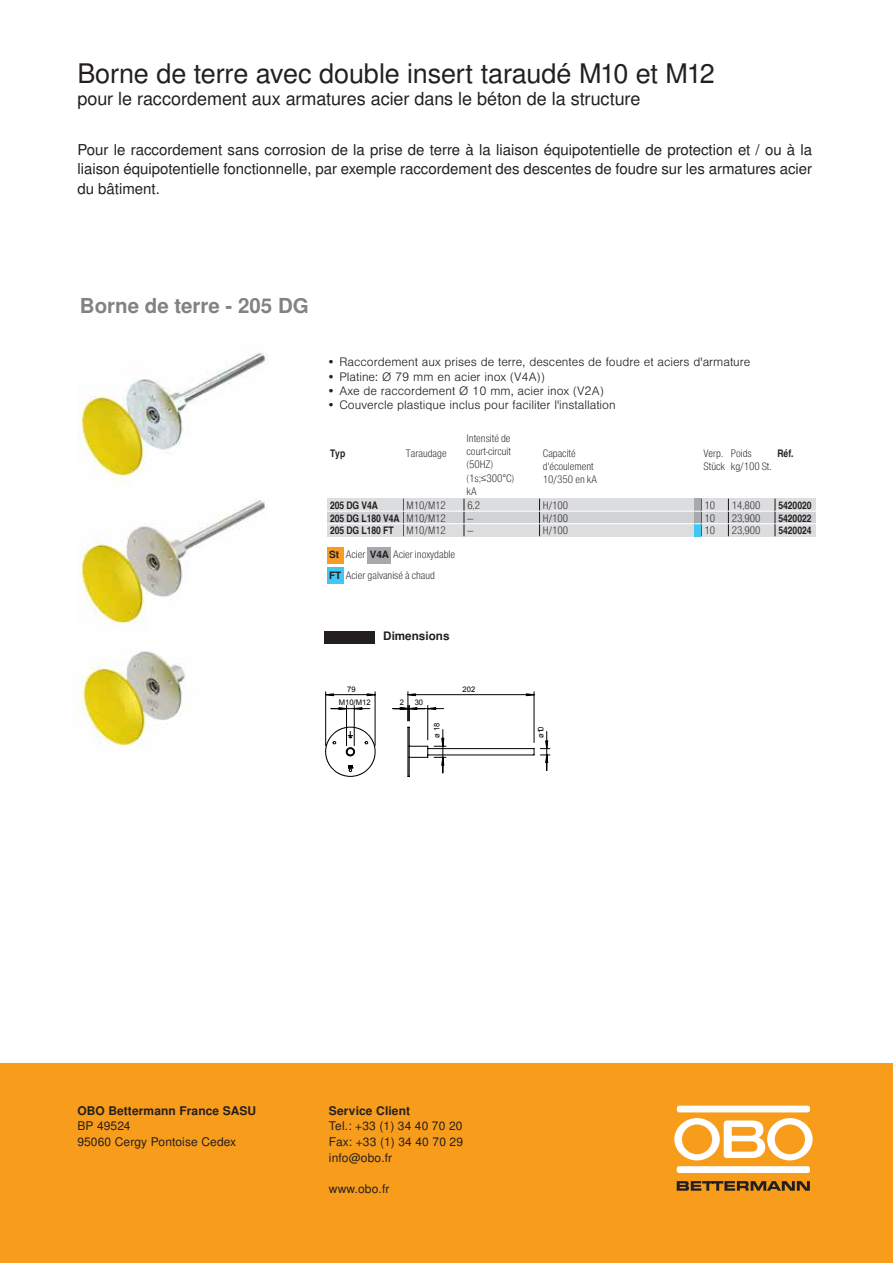
<style>
.page{position:relative;width:893px;height:1263px;background:#fff}
.page>*{position:absolute;margin:0;border:0;box-sizing:border-box;transform-origin:0 0}
.t1{font:27px "Nimbus San LOT";letter-spacing:-.005em;color:#231f20}
.t2{font:700 20.55px "Nimbus San L";color:#808285}
.t3{font:18px "Nimbus San LOT";letter-spacing:-.005em;color:#231f20}
.t4{font:15px/19.5px "Nimbus San LOT";color:#231f20;text-align:justify}
.t5{font:12px/15.6px "Nimbus San LOT";letter-spacing:.01em;color:#231f20}
.t6{font:700 12px "Nimbus San LOT";letter-spacing:.01em;color:#231f20}
.t7{font:300 11.7px "Nimbus San LOT";color:#231f20}
.t8{font:700 11.7px "Nimbus San LOT";color:#231f20}
.t9{font:10.5px/12.6px "Nimbus San LOT Lig Con";color:#231f20}
.t10{font:10.5px/12.6px "Nimbus San L Lig Con";letter-spacing:-.005em;color:#231f20}
.t11{font:700 10.5px/12.6px "Nimbus San Con L";letter-spacing:-.005em;color:#231f20}
.t12{font:7.65px "Arial";letter-spacing:-.01em;color:#010202}
.s1{font-family:"Nimbus San L";font-weight:700;font-size:10.05px}
</style>
<div class="page">
<div style="left:0;top:1063px;width:893px;height:200px;background:#f89c1c"></div>
<div style="left:677px;top:1166px;width:133px;height:7px;background:#fff;border-radius:2px"></div>
<svg style="left:674px;top:1118px;width:139px;height:42px"></svg>
<div style="left:677px;top:1106px;width:133px;height:6px;background:#fff;border-radius:2px"></div>
<svg style="left:677px;top:1181px;width:133px;height:10px"></svg>
<img style="left:73px;top:651px;width:117px;height:95px">
<img style="left:77px;top:500px;width:188px;height:130px">
<img style="left:77px;top:352px;width:191px;height:134px">
<div style="left:403px;top:499px;width:291px;height:12px;background:#dcdddf"></div>
<div style="left:403px;top:511px;width:291px;height:13px;background:#d1d2d4"></div>
<div style="left:403px;top:524px;width:291px;height:12px;background:#dcdddf"></div>
<svg style="left:403px;top:499px;width:1px;height:37px"></svg>
<svg style="left:463px;top:499px;width:1px;height:37px"></svg>
<svg style="left:539px;top:499px;width:1px;height:37px"></svg>
<hr style="left:403px;top:511px;width:291px;height:1px;background:#fff">
<hr style="left:403px;top:523px;width:291px;height:1px;background:#fff">
<div style="left:327px;top:499px;width:76px;height:12px;background:#dcdddf"></div>
<div style="left:327px;top:511px;width:76px;height:13px;background:#d1d2d4"></div>
<div style="left:327px;top:524px;width:76px;height:12px;background:#dcdddf"></div>
<hr style="left:327px;top:511px;width:76px;height:1px;background:#fff">
<hr style="left:327px;top:523px;width:76px;height:1px;background:#fff">
<div style="left:728px;top:499px;width:46px;height:12px;background:#dcdddf"></div>
<div style="left:728px;top:511px;width:46px;height:13px;background:#d1d2d4"></div>
<div style="left:728px;top:524px;width:46px;height:12px;background:#dcdddf"></div>
<hr style="left:728px;top:511px;width:46px;height:1px;background:#fff">
<hr style="left:728px;top:523px;width:46px;height:1px;background:#fff">
<div style="left:774px;top:499px;width:42px;height:12px;background:#dcdddf"></div>
<div style="left:774px;top:511px;width:42px;height:13px;background:#d1d2d4"></div>
<div style="left:774px;top:524px;width:42px;height:12px;background:#dcdddf"></div>
<svg style="left:774px;top:499px;width:1px;height:37px"></svg>
<hr style="left:774px;top:511px;width:42px;height:1px;background:#fff">
<hr style="left:774px;top:523px;width:42px;height:1px;background:#fff">
<svg style="left:694px;top:499px;width:35px;height:37px"></svg>
<div style="left:327px;top:547px;width:17px;height:16px;background:#f89c27"></div>
<div style="left:367px;top:547px;width:24px;height:16px;background:#a8a9ad"></div>
<div style="left:327px;top:567px;width:17px;height:17px;background:#40c7f4"></div>
<svg style="left:392px;top:691px;width:158px;height:86px"></svg>
<svg style="left:325px;top:691px;width:51px;height:86px"></svg>
<div style="left:325px;top:631px;width:50px;height:13px;background:#231f20"></div>
<h1 class="t1" style="left:77px;top:57px;width:639px">Borne de terre avec double insert taraudé M10 et M12</h1>
<p class="t3" style="left:77px;top:87px;width:564px">pour le raccordement aux armatures acier dans le béton de la structure</p>
<p class="t4" style="left:77px;top:140px;width:736px">Pour le raccordement sans corrosion de la prise de terre à la liaison équipotentielle de protection et / ou à la liaison équipotentielle fonctionnelle, par exemple raccordement des descentes de foudre sur les armatures acier du bâtiment.</p>
<h2 class="t2" style="left:80px;top:293px;width:230px">Borne de terre - 205 DG</h2>
<p class="t7" style="left:327px;top:355px;width:425px">• Raccordement aux prises de terre, descentes de foudre et aciers d'armature</p>
<p class="t7" style="left:327px;top:370px;width:219px">• Platine: Ø 79 mm en acier inox (V4A))</p>
<p class="t7" style="left:327px;top:384px;width:278px">• Axe de raccordement Ø 10 mm, acier inox (V2A)</p>
<p class="t7" style="left:327px;top:398px;width:290px">• Couvercle plastique inclus pour faciliter l'installation</p>
<p class="t9" style="left:467px;top:432px;width:46px">Intensité de court-circuit</p>
<p class="t10" style="left:466px;top:457px;width:49px;line-height:14.2px">(50HZ) (1s;≤300°C)</p>
<p class="t10" style="left:467px;top:485px;width:12px">kA</p>
<p class="t11" style="left:777px;top:446px;width:18px">Réf.</p>
<p class="t9" style="left:406px;top:447px;width:42px">Taraudage</p>
<p class="t9" style="left:731px;top:447px;width:22px">Poids</p>
<p class="t10" style="left:731px;top:460px;width:42px">kg/100 St.</p>
<p class="t10" style="left:732px;top:499px;width:30px;text-align:justify">14,800<br>23,900<br>23,900</p>
<p class="t9" style="left:543px;top:448px;width:56px">Capacité d'écoulement<br>10/350 en kA</p>
<p class="t10" style="left:703px;top:447px;width:23px">Verp.<br>Stück</p>
<p class="t10" style="left:705px;top:499px;width:12px;text-align:justify">10<br>10<br>10</p>
<p class="t11" style="left:330px;top:448px;width:17px">Typ</p>
<p class="t11" style="left:330px;top:499px;width:71px">205 DG V4A<br>205 DG L180 V4A<br>205 DG L180 FT</p>
<p class="t10" style="left:407px;top:499px;width:41px">M10/M12</p>
<p class="t10" style="left:467px;top:499px;width:14px">6,2</p>
<p class="t10" style="left:543px;top:499px;width:27px">H/100</p>
<p class="t10" style="left:407px;top:512px;width:41px">M10/M12</p>
<p class="t10" style="left:467px;top:512px;width:7px">—</p>
<p class="t10" style="left:543px;top:512px;width:27px">H/100</p>
<p class="t10" style="left:407px;top:524px;width:41px">M10/M12</p>
<p class="t10" style="left:467px;top:524px;width:7px">—</p>
<p class="t10" style="left:543px;top:524px;width:27px">H/100</p>
<p class="t11" style="left:778px;top:499px;width:35px;text-align:justify">5420020<br>5420022<br>5420024</p>
<p class="t9" style="left:329px;top:545px;width:127px;line-height:20.4px"><span class="s1">St</span> Acier <span class="s1">V4A</span> Acier inoxydable<br><span class="s1">FT</span> Acier galvanisé à chaud</p>
<p class="t8" style="left:383px;top:629px;width:68px">Dimensions</p>
<p class="t12" style="left:347px;top:684px;width:10px">79</p>
<p class="t12" style="left:339px;top:698px;width:33px">M10/M12</p>
<p class="t12" style="left:400px;top:698px;width:6px">2</p>
<p class="t12" style="left:415px;top:698px;width:10px">30</p>
<p class="t12" style="left:463px;top:684px;width:14px">202</p>
<p class="t12" style="left:432px;top:738px;width:17px;rotate:-90deg">ø 18</p>
<p class="t12" style="left:536px;top:738px;width:13px;rotate:-90deg">ø10</p>
<p class="t6" style="left:77px;top:1103px;width:180px">OBO Bettermann France SASU</p>
<p class="t5" style="left:77px;top:1119px;width:160px">BP 49524<br>95060 Cergy Pontoise Cedex</p>
<p class="t6" style="left:329px;top:1103px;width:83px">Service Client</p>
<p class="t5" style="left:329px;top:1119px;width:136px;text-align:justify">Tel.: +33 (1) 34 40 70 20<br>Fax: +33 (1) 34 40 70 29 info@obo.fr</p>
<p class="t5" style="left:329px;top:1181px;width:62px">www.obo.fr</p>
</div>
